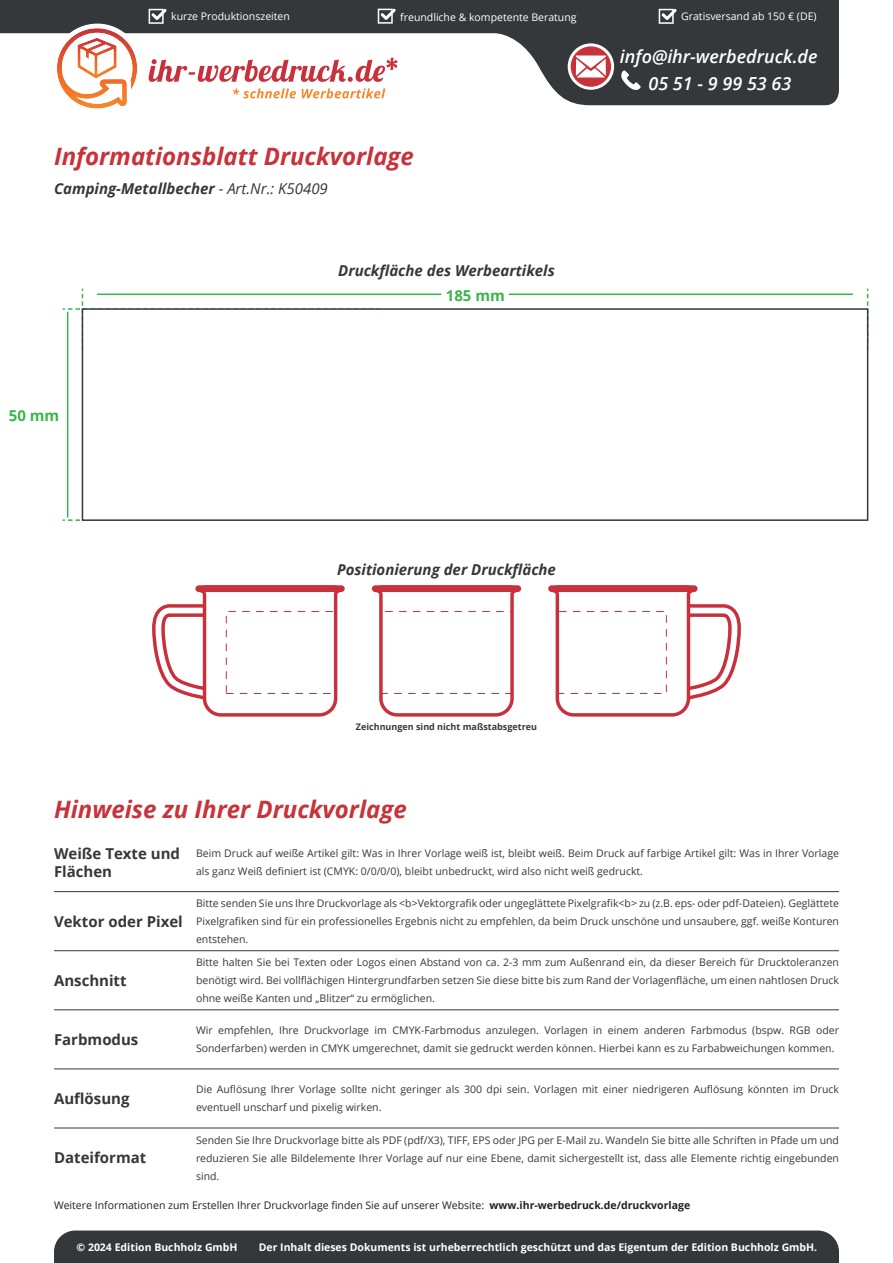
<style>
.page{position:relative;width:893px;height:1263px;background:#fff}
.page>*{position:absolute;margin:0;border:0;box-sizing:border-box;transform-origin:0 0}
.t1{font:italic 700 24px "Open Sans";color:#c8323a}
.t2{font:italic 600 18px/27.3px "Open Sans";color:#fff;text-align:center}
.t3{font:italic 700 15px "Open Sans";color:#35383a}
.t4{font:700 15px/18px "Open Sans";color:#35383a}
.t5{font:700 15px "Open Sans";color:#3ab54a}
.t6{font:10.5px/18px "Open Sans";color:#35383a;text-align:justify}
.t7{font:700 10.5px "Open Sans";color:#fff}
.t8{font:10.5px "Open Sans";color:#231f20}
.t9{font:10.5px "Open Sans";color:#fff}
.t10{font:700 9px "Open Sans";color:#35383a}
.s1{font-weight:400}
.s2{font-weight:700}
</style>
<div class="page">
<svg style="left:0;top:0;width:839px;height:106px;fill:#35383a"></svg>
<svg style="left:146px;top:55px;width:254px;height:46px"></svg>
<svg style="left:54px;top:26px;width:86px;height:83px"></svg>
<svg style="left:569px;top:45px;width:44px;height:43px"></svg>
<div style="left:568px;top:43px;width:46px;height:47px;border:3px solid #fff;border-radius:50%"></div>
<svg style="left:576px;top:56px;width:30px;height:21px"></svg>
<svg style="left:620px;top:70px;width:21px;height:21px"></svg>
<svg style="left:149px;top:9px;width:18px;height:15px"></svg>
<svg style="left:659px;top:9px;width:18px;height:15px"></svg>
<svg style="left:378px;top:9px;width:18px;height:15px"></svg>
<div style="left:54px;top:1230px;width:785px;height:33px;background:#35383a"></div>
<svg style="left:152px;top:592px;width:189px;height:125px"></svg>
<div style="left:195px;top:585px;width:150px;height:7px;border:3px solid #c8313c;border-radius:2px"></div>
<div style="left:226px;top:611px;width:110px;height:83px;border:1px dashed #c8313c"></div>
<svg style="left:375px;top:592px;width:142px;height:125px"></svg>
<div style="left:372px;top:585px;width:149px;height:7px;border:3px solid #c8313c;border-radius:2px"></div>
<div style="left:380px;top:611px;width:132px;height:83px;border:1px dashed #c8313c"></div>
<svg style="left:552px;top:592px;width:189px;height:125px"></svg>
<div style="left:548px;top:585px;width:150px;height:7px;border:3px solid #c8313c;border-radius:2px"></div>
<div style="left:557px;top:611px;width:110px;height:83px;border:1px dashed #c8313c"></div>
<hr style="left:54px;top:891px;width:785px;height:1px;background:#35383a">
<hr style="left:54px;top:950px;width:785px;height:1px;background:#35383a">
<hr style="left:54px;top:1009px;width:785px;height:1px;background:#35383a">
<hr style="left:54px;top:1069px;width:785px;height:1px;background:#35383a">
<hr style="left:54px;top:1128px;width:785px;height:1px;background:#35383a">
<svg style="left:62px;top:308px;width:20px;height:213px"></svg>
<hr style="left:509px;top:293px;width:344px;height:2px;background:#3ab54a">
<hr style="left:67px;top:312px;width:1px;height:205px;background:#3ab54a">
<div style="left:82px;top:308px;width:786px;height:213px;background:#fff;border:2px solid #35383a"></div>
<hr style="left:97px;top:293px;width:344px;height:2px;background:#3ab54a">
<p class="t9" style="left:171px;top:12px;width:120px">kurze Produktionszeiten</p>
<p class="t9" style="left:400px;top:13px;width:178px">freundliche &amp; kompetente Beratung</p>
<p class="t9" style="left:681px;top:12px;width:137px">Gratisversand ab 150 € (DE)</p>
<h1 class="t1" style="left:54px;top:147px;width:361px">Informationsblatt Druckvorlage</h1>
<h3 class="t3" style="left:54px;top:178px;width:275px">Camping-Metallbecher <span class="s1">- Art.Nr.: K50409</span></h3>
<h3 class="t3" style="left:338px;top:260px;width:218px">Druckfläche des Werbeartikels</h3>
<h3 class="t5" style="left:9px;top:409px;width:52px">50 mm</h3>
<h3 class="t5" style="left:446px;top:289px;width:61px">185 mm</h3>
<h3 class="t3" style="left:337px;top:559px;width:220px">Positionierung der Druckfläche</h3>
<p class="t10" style="left:356px;top:723px;width:183px">Zeichnungen sind nicht maßstabsgetreu</p>
<h1 class="t1" style="left:54px;top:792px;width:354px">Hinweise zu Ihrer Druckvorlage</h1>
<h2 class="t2" style="left:620px;top:44px;width:199px">info@ihr-werbedruck.de<br>05 51 - 9 99 53 63</h2>
<h3 class="t4" style="left:54px;top:846px;width:128px">Weiße Texte und<br>Flächen</h3>
<h3 class="t4" style="left:54px;top:914px;width:130px">Vektor oder Pixel</h3>
<h3 class="t4" style="left:54px;top:973px;width:74px">Anschnitt</h3>
<h3 class="t4" style="left:54px;top:1032px;width:86px">Farbmodus</h3>
<h3 class="t4" style="left:54px;top:1089px;width:77px">Auflösung</h3>
<h3 class="t4" style="left:54px;top:1150px;width:94px">Dateiformat</h3>
<p class="t6" style="left:196px;top:844px;width:644px">Beim Druck auf weiße Artikel gilt: Was in Ihrer Vorlage weiß ist, bleibt weiß. Beim Druck auf farbige Artikel gilt: Was in Ihrer Vorlage als ganz Weiß definiert ist (CMYK: 0/0/0/0), bleibt unbedruckt, wird also nicht weiß gedruckt.</p>
<p class="t6" style="left:196px;top:894px;width:644px">Bitte senden Sie uns Ihre Druckvorlage als &lt;b&gt;Vektorgrafik oder ungeglättete Pixelgrafik&lt;b&gt; zu (z.B. eps- oder pdf-Dateien). Geglättete Pixelgrafiken sind für ein professionelles Ergebnis nicht zu empfehlen, da beim Druck unschöne und unsaubere, ggf. weiße Konturen entstehen.</p>
<p class="t6" style="left:196px;top:953px;width:644px">Bitte halten Sie bei Texten oder Logos einen Abstand von ca. 2-3 mm zum Außenrand ein, da dieser Bereich für Drucktoleranzen benötigt wird. Bei vollflächigen Hintergrundfarben setzen Sie diese bitte bis zum Rand der Vorlagenfläche, um einen nahtlosen Druck ohne weiße Kanten und „Blitzer“ zu ermöglichen.</p>
<p class="t6" style="left:196px;top:1021px;width:644px">Wir empfehlen, Ihre Druckvorlage im CMYK-Farbmodus anzulegen. Vorlagen in einem anderen Farbmodus (bspw. RGB oder<br>Sonderfarben) werden in CMYK umgerechnet, damit sie gedruckt werden können. Hierbei kann es zu Farbabweichungen kommen.</p>
<p class="t6" style="left:196px;top:1080px;width:644px">Die Auflösung Ihrer Vorlage sollte nicht geringer als 300 dpi sein. Vorlagen mit einer niedrigeren Auflösung könnten im Druck eventuell unscharf und pixelig wirken.</p>
<p class="t6" style="left:196px;top:1130px;width:644px">Senden Sie Ihre Druckvorlage bitte als PDF (pdf/X3), TIFF, EPS oder JPG per E-Mail zu. Wandeln Sie bitte alle Schriften in Pfade um und reduzieren Sie alle Bildelemente Ihrer Vorlage auf nur eine Ebene, damit sichergestellt ist, dass alle Elemente richtig eingebunden sind.</p>
<p class="t8" style="left:54px;top:1198px;width:638px">Weitere Informationen zum Erstellen Ihrer Druckvorlage finden Sie auf unserer Website: <span class="s2">www.ihr-werbedruck.de/druckvorlage</span></p>
<p class="t7" style="left:77px;top:1243px;width:163px">© 2024 Edition Buchholz GmbH</p>
<p class="t7" style="left:259px;top:1243px;width:560px">Der Inhalt dieses Dokuments ist urheberrechtlich geschützt und das Eigentum der Edition Buchholz GmbH.</p>
</div>
